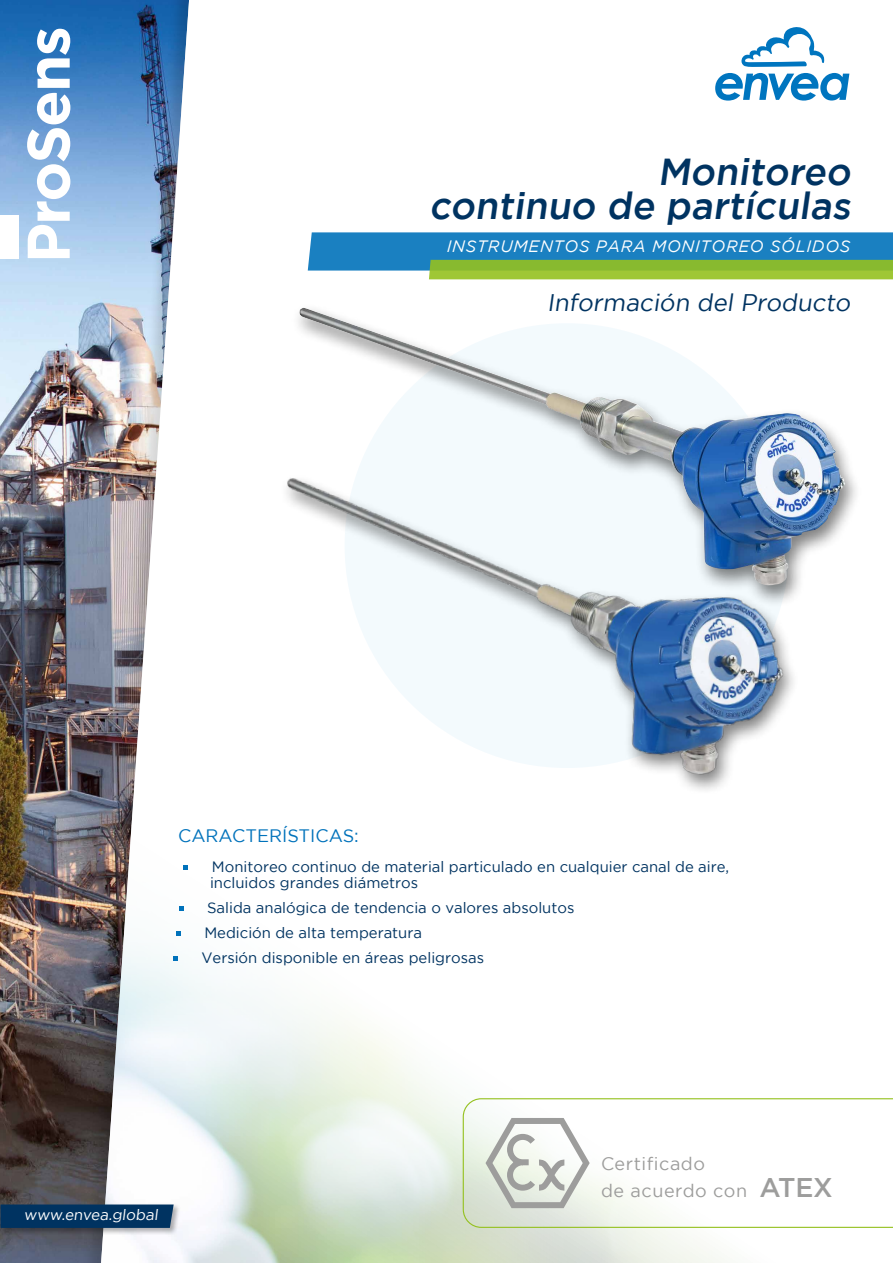
<style>
.page{position:relative;width:893px;height:1263px;background:#fff}
.page>*{position:absolute;margin:0;border:0;box-sizing:border-box;transform-origin:0 0}
.t1{font:700 60px "Gotham";letter-spacing:-.03em;color:#fff}
.t2{font:500 37.5px "Gotham";color:#003361}
.t3{font:24px "Gotham";color:#003361}
.t4{font:18px/27px "Gotham";letter-spacing:.03em;color:#9d9d9c}
.TITRES_BLEUS{font:18px "Gotham";color:#0072bb}
.t5{font:italic 16.5px "Gotham";letter-spacing:.04em;color:#fff}
.t6{font:15px/16.5px "Gotham";color:#003361}
.t7{font:15px "Gotham";color:#fff}
.s1{font-weight:500;font-size:27px}
</style>
<div class="page">
<div style="left:0;top:0;width:203px;height:1263px;background:#000;opacity:.15"></div>
<div style="left:0;top:1203px;width:181px;height:32px;background:#000;opacity:.31"></div>
<svg style="left:0;top:1204px;width:174px;height:24px;background:#063663"></svg>
<svg style="left:463px;top:1098px;width:430px;height:130px"></svg>
<svg style="left:308px;top:232px;width:585px;height:47px;background:#4c9a95"></svg>
<svg style="left:715px;top:73px;width:134px;height:28px"></svg>
<svg style="left:741px;top:27px;width:84px;height:40px"></svg>
<svg style="left:485px;top:1118px;width:105px;height:90px"></svg>
<svg style="left:184px;top:865px;width:4px;height:4px"></svg>
<svg style="left:179px;top:907px;width:4px;height:4px"></svg>
<svg style="left:176px;top:932px;width:4px;height:4px"></svg>
<svg style="left:173px;top:957px;width:4px;height:4px"></svg>
<img style="left:299px;top:308px;width:419px;height:75px">
<img style="left:286px;top:383px;width:570px;height:410px">
<div style="left:0;top:215px;width:18px;height:44px;background:#fff"></div>
<p class="t1" style="left:14px;top:263px;width:238px;rotate:-90deg">ProSens</p>
<p class="t2" style="left:658px;top:150px;width:200px">Monitoreo</p>
<p class="t2" style="left:429px;top:185px;width:428px">continuo de partículas</p>
<p class="t5" style="left:447px;top:237px;width:405px">INSTRUMENTOS PARA MONITOREO SÓLIDOS</p>
<h3 class="t3" style="left:547px;top:289px;width:309px">Información del Producto</h3>
<p class="TITRES_BLEUS" style="left:178px;top:826px;width:182px">CARACTERÍSTICAS:</p>
<p class="t6" style="left:210px;top:858px;width:521px">Monitoreo continuo de material particulado en cualquier canal de aire, incluidos grandes diámetros</p>
<p class="t6" style="left:207px;top:899px;width:369px">Salida analógica de tendencia o valores absolutos</p>
<p class="t6" style="left:204px;top:924px;width:219px">Medición de alta temperatura</p>
<p class="t6" style="left:201px;top:949px;width:284px">Versión disponible en áreas peligrosas</p>
<p class="t7" style="left:24px;top:1207px;width:138px">www.envea.global</p>
<p class="t4" style="left:601px;top:1150px;width:233px">Certificado<br>de acuerdo con <span class="s1">ATEX</span></p>
</div>
